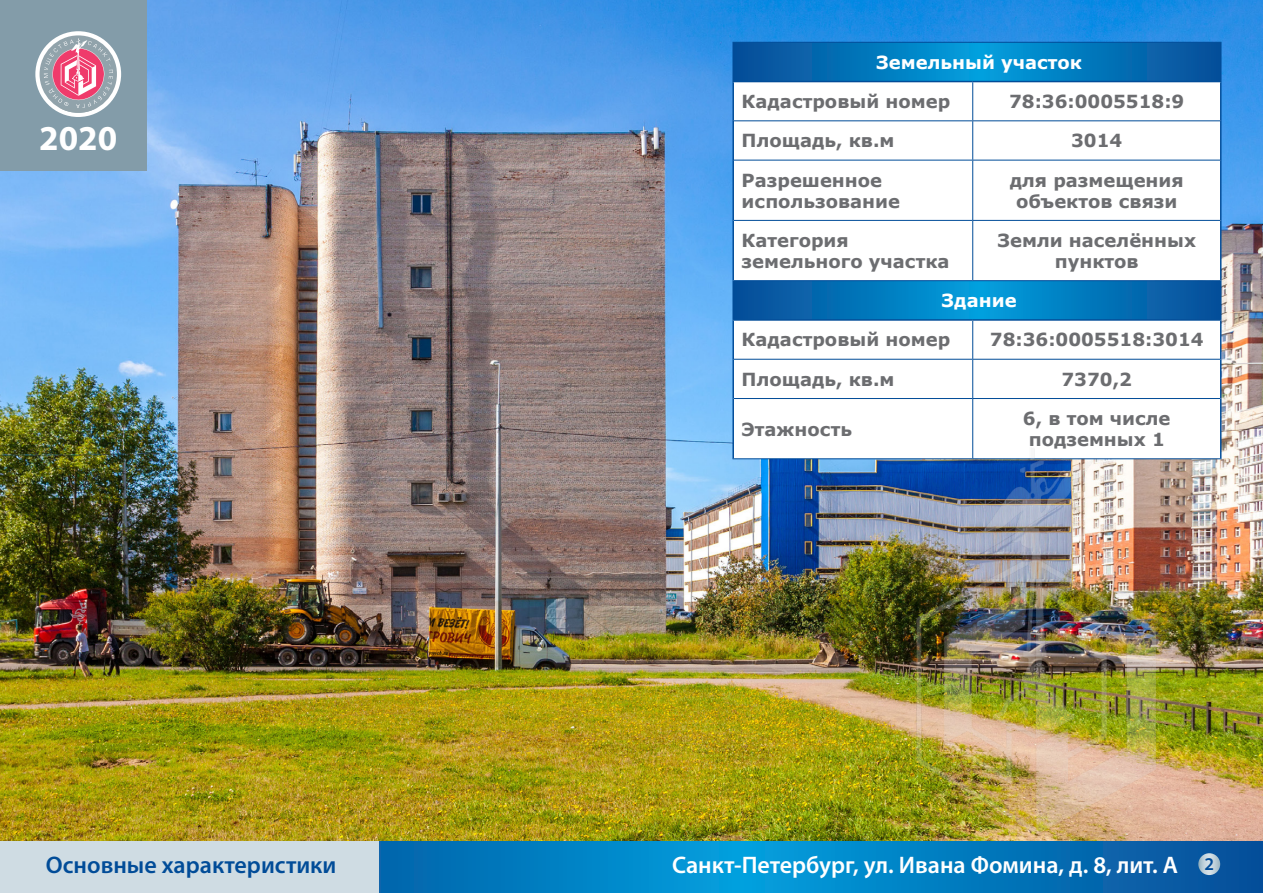
<style>
.page{position:relative;width:1263px;height:893px;background:#fff}
.page>*{position:absolute;margin:0;border:0;box-sizing:border-box;transform-origin:0 0}
.t1{font:700 35.1px "Myriad Pro";color:#fff}
.t2{font:600 24px "Myriad Pro";color:#fff}
.t3{font:600 24px "Myriad Pro";color:#014c98}
.t4{font:700 18px/21px "Verdana";color:#6c6d70;text-align:center}
.t5{font:700 18px "Verdana";color:#fff}
.text_basic{font:600 18px "Myriad Pro";color:#014c98}
</style>
<div class="page">
<div style="left:0;top:0;width:147px;height:170px;background:#839ca9"></div>
<img style="left:4px;top:1px;width:1254px;height:892px">
<h1 class="t1" style="left:39px;top:115px;width:79px">2020</h1>
<p class="t5" style="left:876px;top:50px;width:207px">Земельный участок</p>
<p class="t4" style="left:742px;top:91px;width:210px">Кадастровый номер</p>
<p class="t4" style="left:1009px;top:91px;width:177px">78:36:0005518:9</p>
<p class="t4" style="left:742px;top:130px;width:154px">Площадь, кв.м</p>
<p class="t4" style="left:1071px;top:130px;width:53px">3014</p>
<p class="t4" style="left:742px;top:169px;width:160px;text-align:left">Разрешенное использование</p>
<p class="t4" style="left:1010px;top:169px;width:176px">для размещения объектов связи</p>
<p class="t4" style="left:742px;top:229px;width:209px;text-align:left">Категория земельного участка</p>
<p class="t4" style="left:997px;top:229px;width:200px">Земли населённых пунктов</p>
<p class="t5" style="left:941px;top:288px;width:77px">Здание</p>
<p class="t4" style="left:742px;top:329px;width:210px">Кадастровый номер</p>
<p class="t4" style="left:990px;top:329px;width:215px">78:36:0005518:3014</p>
<p class="t4" style="left:742px;top:368px;width:154px">Площадь, кв.м</p>
<p class="t4" style="left:1061px;top:368px;width:72px">7370,2</p>
<p class="t4" style="left:742px;top:418px;width:112px">Этажность</p>
<p class="t4" style="left:1023px;top:408px;width:149px">6, в том числе подземных 1</p>
<p class="t3" style="left:46px;top:849px;width:292px">Основные характеристики</p>
<p class="t2" style="left:672px;top:849px;width:507px">Санкт-Петербург, ул. Ивана Фомина, д. 8, лит. А</p>
<p class="text_basic" style="left:1204px;top:852px;width:11px">2</p>
</div>
